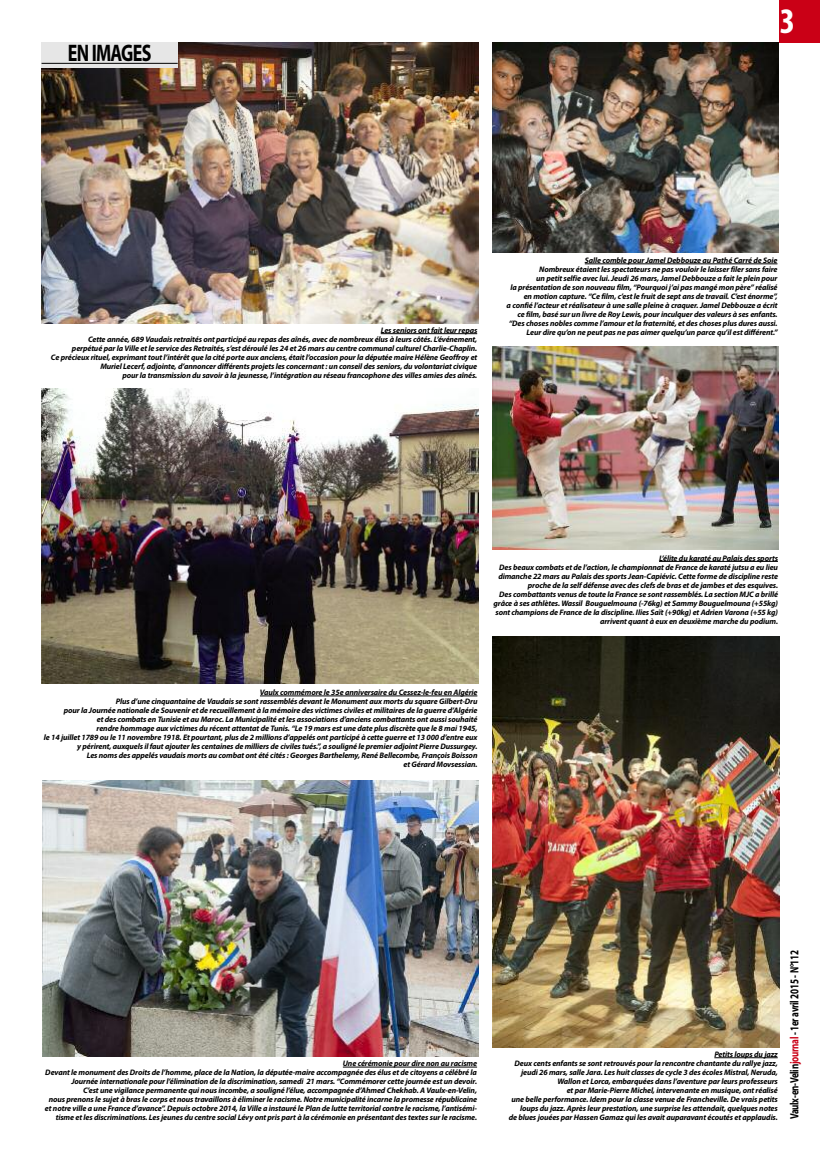
<style>
.page{position:relative;width:820px;height:1163px;background:#fff}
.page>*{position:absolute;margin:0;border:0;box-sizing:border-box;transform-origin:0 0}
.t1{font:700 condensed 36px "Myriad Pro";color:#fff}
.t2{font:700 24px "Myriad Pro";letter-spacing:-.04em;color:#000;scale:.75 1}
.t3{font:700 12px "Myriad Pro";letter-spacing:-.03em;color:#000;scale:.75 1}
.t4{font:italic 700 8px/9px "Myriad Pro";letter-spacing:-.015em;color:#000;text-align:right}
.s1{color:#ca0016}
</style>
<div class="page">
<div style="left:778px;top:0;width:41px;height:43px;background:#ca0016"></div>
<img style="left:492px;top:636px;width:287px;height:411px">
<img style="left:42px;top:389px;width:436px;height:294px">
<img style="left:42px;top:780px;width:436px;height:276px">
<hr style="left:584px;top:263px;width:193px;height:1px;background:#000">
<hr style="left:380px;top:333px;width:97px;height:1px;background:#000">
<img style="left:492px;top:43px;width:286px;height:210px">
<hr style="left:343px;top:1066px;width:134px;height:1px;background:#000">
<hr style="left:260px;top:695px;width:217px;height:1px;background:#000">
<img style="left:492px;top:346px;width:286px;height:203px">
<hr style="left:658px;top:561px;width:119px;height:1px;background:#000">
<img style="left:42px;top:43px;width:436px;height:280px">
<hr style="left:714px;top:1057px;width:63px;height:1px;background:#000">
<div style="left:42px;top:42px;width:136px;height:25px;background:#e6e6e6"></div>
<hr style="left:42px;top:63px;width:136px;height:1px;background:#000">
<h2 class="t2" style="left:68px;top:44px;width:113px">EN IMAGES</h2>
<h1 class="t1" style="left:779px;top:8px;width:17px">3</h1>
<p class="t4" style="left:51px;top:326px;width:428px">Les seniors ont fait leur repas<br>Cette année, 689 Vaudais retraités ont participé au repas des aînés, avec de nombreux élus à leurs côtés. L’événement,<br>perpétué par la Ville et le service des Retraités, s’est déroulé les 24 et 26 mars au centre communal culturel Charlie-Chaplin.<br>Ce précieux rituel, exprimant tout l’intérêt que la cité porte aux anciens, était l’occasion pour la députée maire Hélène Geoffroy et Muriel Lecerf, adjointe, d’annoncer différents projets les concernant : un conseil des seniors, du volontariat civique<br>pour la transmission du savoir à la jeunesse, l’intégration au réseau francophone des villes amies des aînés.</p>
<p class="t4" style="left:506px;top:256px;width:272px">Salle comble pour Jamel Debbouze au Pathé Carré de Soie<br>Nombreux étaient les spectateurs ne pas vouloir le laisser filer sans faire<br>un petit selfie avec lui. Jeudi 26 mars, Jamel Debbouze a fait le plein pour<br>la présentation de son nouveau film, “Pourquoi j’ai pas mangé mon père” réalisé en motion capture. “Ce film, c’est le fruit de sept ans de travail. C’est énorme”,<br>a confié l’acteur et réalisateur à une salle pleine à craquer. Jamel Debbouze a écrit ce film, basé sur un livre de Roy Lewis, pour inculquer des valeurs à ses enfants. “Des choses nobles comme l’amour et la fraternité, et des choses plus dures aussi.<br>Leur dire qu’on ne peut pas ne pas aimer quelqu’un parce qu’il est différent.”</p>
<p class="t4" style="left:493px;top:554px;width:286px">L’élite du karaté au Palais des sports<br>Des beaux combats et de l’action, le championnat de France de karaté jutsu a eu lieu dimanche 22 mars au Palais des sports Jean-Capiévic. Cette forme de discipline reste proche de la self défense avec des clefs de bras et de jambes et des esquives.<br>Des combattants venus de toute la France se sont rassemblés. La section MJC a brillé grâce à ses athlètes. Wassil Bouguelmouna (-76kg) et Sammy Bouguelmouna (+55kg) sont champions de France de la discipline. Ilies Saït (+90kg) et Adrien Varona (+55 kg) arrivent quant à eux en deuxième marche du podium.</p>
<p class="t4" style="left:44px;top:688px;width:435px">Vaulx commémore le 35e anniversaire du Cessez-le-feu en Algérie<br>Plus d’une cinquantaine de Vaudais se sont rassemblés devant le Monument aux morts du square Gilbert-Dru<br>pour la Journée nationale de Souvenir et de recueillement à la mémoire des victimes civiles et militaires de la guerre d’Algérie<br>et des combats en Tunisie et au Maroc. La Municipalité et les associations d’anciens combattants ont aussi souhaité<br>rendre hommage aux victimes du récent attentat de Tunis. “Le 19 mars est une date plus discrète que le 8 mai 1945,<br>le 14 juillet 1789 ou le 11 novembre 1918. Et pourtant, plus de 2 millions d’appelés ont participé à cette guerre et 13 000 d’entre eux y périrent, auxquels il faut ajouter les centaines de milliers de civiles tués.”, a souligné le premier adjoint Pierre Dussurgey.<br>Les noms des appelés vaudais morts au combat ont été cités : Georges Barthelemy, René Bellecombe, François Boisson<br>et Gérard Movsessian.</p>
<p class="t4" style="left:45px;top:1059px;width:433px">Une cérémonie pour dire non au racisme<br>Devant le monument des Droits de l’homme, place de la Nation, la députée-maire accompagnée des élus et de citoyens a célébré la Journée internationale pour l’élimination de la discrimination, samedi 21 mars. “Commémorer cette journée est un devoir.<br>C’est une vigilance permanente qui nous incombe, a souligné l’élue, accompagnée d’Ahmed Chekhab. A Vaulx-en-Velin,<br>nous prenons le sujet à bras le corps et nous travaillons à éliminer le racisme. Notre municipalité incarne la promesse républicaine et notre ville a une France d’avance”. Depuis octobre 2014, la Ville a instauré le Plan de lutte territorial contre le racisme, l’antisémi&shy;tisme et les discriminations. Les jeunes du centre social Lévy ont pris part à la cérémonie en présentant des textes sur le racisme.</p>
<p class="t4" style="left:508px;top:1050px;width:270px">Petits loups du jazz<br>Deux cents enfants se sont retrouvés pour la rencontre chantante du rallye jazz, jeudi 26 mars, salle Jara. Les huit classes de cycle 3 des écoles Mistral, Neruda, Wallon et Lorca, embarquées dans l’aventure par leurs professeurs<br>et par Marie-Pierre Michel, intervenante en musique, ont réalisé<br>une belle performance. Idem pour la classe venue de Francheville. De vrais petits loups du jazz. Après leur prestation, une surprise les attendait, quelques notes<br>de blues jouées par Hassen Gamaz qui les avait auparavant écoutés et applaudis.</p>
<h3 class="t3" style="left:789px;top:1119px;width:227px;rotate:-90deg">Vaulx-en-Velin<span class="s1">journal</span> - 1er avril 2015 - N°112</h3>
</div>
